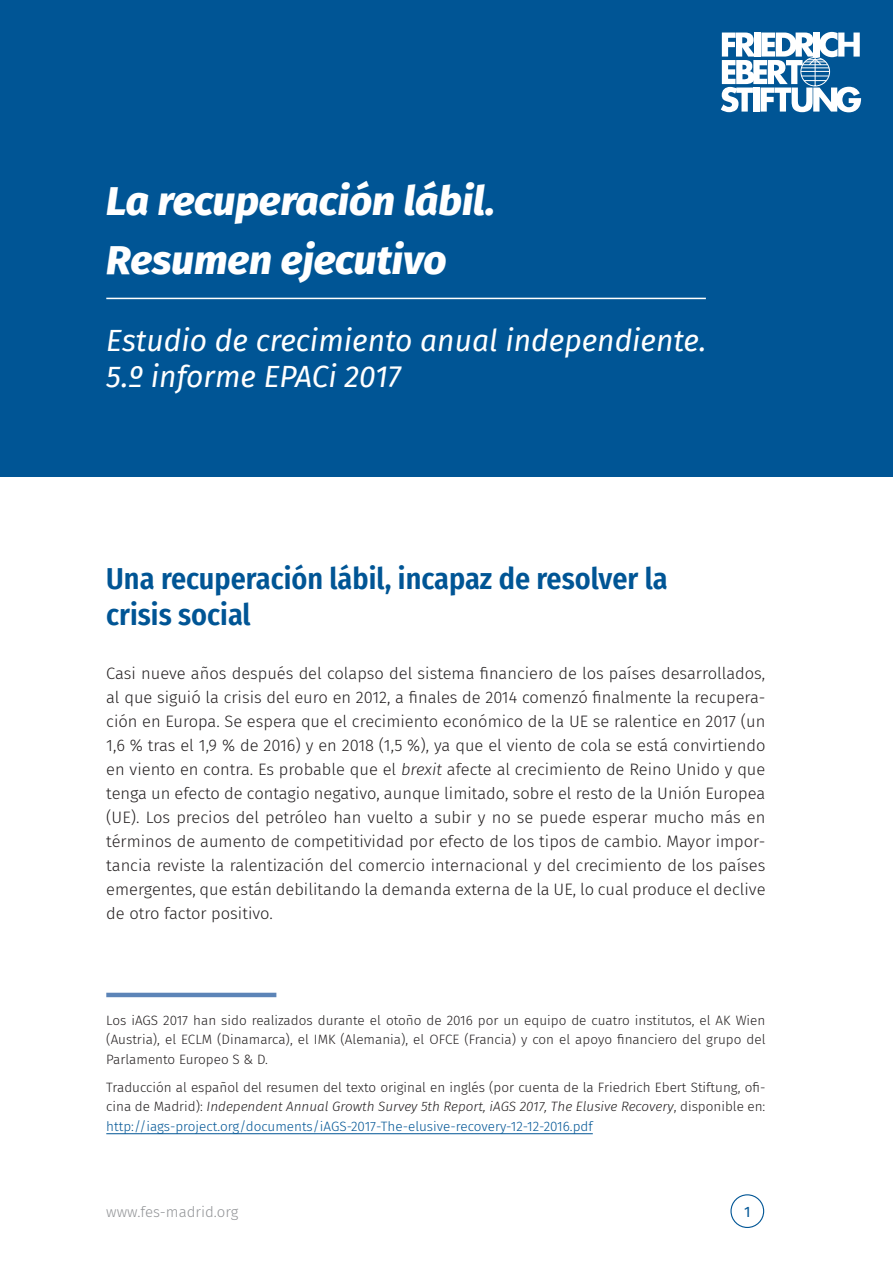
<style>
.page{position:relative;width:893px;height:1263px;background:#fff}
.page>*{position:absolute;margin:0;border:0;box-sizing:border-box;transform-origin:0 0}
.tit{font:italic 800 40.5px/58.5px "Fira Sans";color:#fff}
.autor{font:italic 30px/36px "Fira Sans";color:#fff}
.t1{font:600 30px/36px "Fira Sans Condensed";color:#005595}
.t2{font:300 16.5px/24px "Fira Sans";color:#231f20;text-align:justify}
.t3{font:300 15px "Fira Sans";color:#939598}
.t4{font:15px "Fira Sans";color:#005595}
.nota{font:300 13.5px/19.5px "Fira Sans";color:#231f20;text-align:justify}
.s1{font-style:italic}
.s2{color:#005595}
</style>
<div class="page">
<div style="left:730px;top:1194px;width:34px;height:34px;border:1px solid #005595;border-radius:50%"></div>
<div style="left:0;top:0;width:893px;height:476px;background:#005595"></div>
<hr style="left:106px;top:298px;width:600px;height:1px;background:#fff">
<svg style="left:721px;top:32px;width:140px;height:80px"></svg>
<hr style="left:106px;top:1133px;width:487px;height:1px;background:#005595">
<hr style="left:106px;top:993px;width:170px;height:4px;background:#5c84b7">
<p class="tit" style="left:106px;top:169px;width:390px">La recuperación lábil.<br>Resumen ejecutivo</p>
<p class="autor" style="left:106px;top:322px;width:601px">Estudio de crecimiento anual independiente.<br>5.º informe EPACi 2017</p>
<p class="t1" style="left:106px;top:559px;width:563px">Una recuperación lábil, incapaz de resolver la crisis social</p>
<p class="t2" style="left:106px;top:661px;width:661px">Casi nueve años después del colapso del sistema financiero de los países desarrollados, al que siguió la crisis del euro en 2012, a finales de 2014 comenzó finalmente la recupera&shy;ción en Europa. Se espera que el crecimiento económico de la UE se ralentice en 2017 (un 1,6 % tras el 1,9 % de 2016) y en 2018 (1,5 %), ya que el viento de cola se está convirtiendo en viento en contra. Es probable que el <span class="s1">brexit</span> afecte al crecimiento de Reino Unido y que tenga un efecto de contagio negativo, aunque limitado, sobre el resto de la Unión Europea (UE). Los precios del petróleo han vuelto a subir y no se puede esperar mucho más en términos de aumento de competitividad por efecto de los tipos de cambio. Mayor impor&shy;tancia reviste la ralentización del comercio internacional y del crecimiento de los países emergentes, que están debilitando la demanda externa de la UE, lo cual produce el declive de otro factor positivo.</p>
<p class="nota" style="left:106px;top:1010px;width:661px">Los iAGS 2017 han sido realizados durante el otoño de 2016 por un equipo de cuatro institutos, el AK Wien (Austria), el ECLM (Dinamarca), el IMK (Alemania), el OFCE (Francia) y con el apoyo financiero del grupo del Parlamento Europeo S &amp; D.</p>
<p class="nota" style="left:106px;top:1077px;width:661px">Traducción al español del resumen del texto original en inglés (por cuenta de la Friedrich Ebert Stiftung, ofi&shy;cina de Madrid): <span class="s1">Independent Annual Growth Survey 5th Report, iAGS 2017, The Elusive Recovery</span>, disponible en: <span class="s2">http://iags-project.org/documents/iAGS-2017-The-elusive-recovery-12-12-2016.pdf</span></p>
<p class="t3" style="left:106px;top:1201px;width:133px">www.fes-madrid.org</p>
<p class="t4" style="left:744px;top:1200px;width:8px">1</p>
</div>
